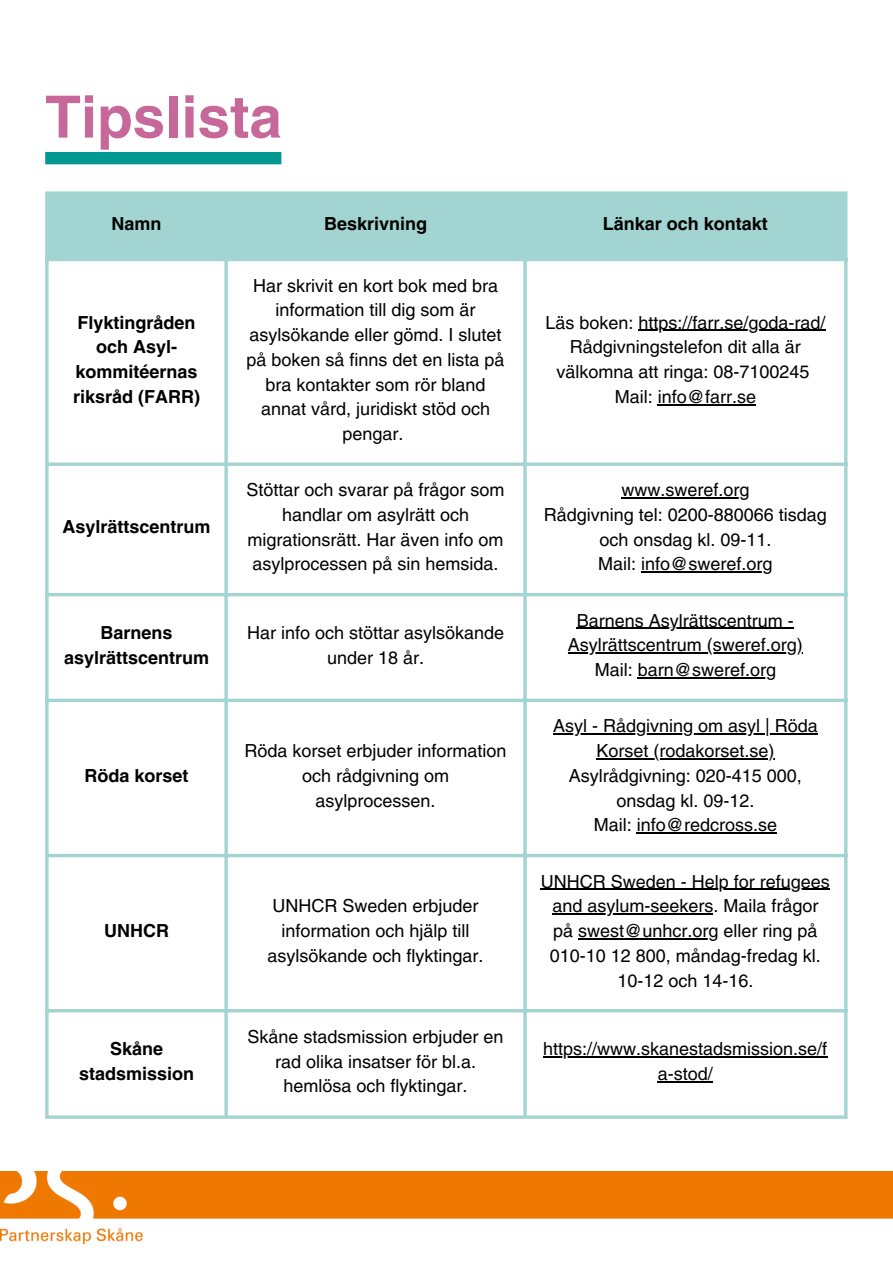
<style>
.page{position:relative;width:893px;height:1264px;background:#fff}
.page>*{position:absolute;margin:0;border:0;box-sizing:border-box;transform-origin:0 0}
.t1{font:700 58.35px "Helvetica LT Pro";color:#c6699a}
.t2{font:18px/24.8px "Helvetica LT Pro";color:#000;text-align:center}
.t3{font:700 18px/24.8px "Helvetica LT Pro";color:#000;text-align:center}
</style>
<div class="page">
<div style="left:45px;top:152px;width:236px;height:12px;background:#009992"></div>
<div style="left:49px;top:195px;width:795px;height:63px;background:#a2d4d1"></div>
<hr style="left:638px;top:330px;width:187px;height:1px;background:#000">
<hr style="left:657px;top:404px;width:99px;height:1px;background:#000">
<hr style="left:621px;top:497px;width:128px;height:1px;background:#000">
<hr style="left:641px;top:571px;width:131px;height:1px;background:#000">
<hr style="left:577px;top:628px;width:216px;height:1px;background:#000">
<hr style="left:568px;top:652px;width:234px;height:1px;background:#000">
<hr style="left:637px;top:677px;width:139px;height:1px;background:#000">
<hr style="left:553px;top:733px;width:264px;height:1px;background:#000">
<hr style="left:596px;top:758px;width:178px;height:1px;background:#000">
<hr style="left:636px;top:832px;width:141px;height:1px;background:#000">
<hr style="left:541px;top:888px;width:288px;height:1px;background:#000">
<hr style="left:552px;top:913px;width:161px;height:1px;background:#000">
<hr style="left:578px;top:938px;width:140px;height:1px;background:#000">
<hr style="left:543px;top:1056px;width:284px;height:1px;background:#000">
<hr style="left:657px;top:1081px;width:55px;height:1px;background:#000">
<svg style="left:45px;top:195px;width:4px;height:920px;background:#afdad7"></svg>
<svg style="left:224px;top:195px;width:4px;height:920px;background:#afdad7"></svg>
<hr style="left:523px;top:195px;width:3px;height:920px;background:#a2d4d1">
<hr style="left:844px;top:195px;width:3px;height:920px;background:#a2d4d1">
<svg style="left:45px;top:191px;width:802px;height:4px;background:#abd8d5"></svg>
<hr style="left:45px;top:258px;width:802px;height:3px;background:#a2d4d1">
<svg style="left:45px;top:462px;width:799px;height:4px;background:#b0dad7"></svg>
<hr style="left:45px;top:593px;width:802px;height:3px;background:#a2d4d1">
<svg style="left:45px;top:698px;width:799px;height:4px;background:#b1dbd8"></svg>
<svg style="left:45px;top:853px;width:799px;height:4px;fill:#a2d4d1"></svg>
<hr style="left:45px;top:1009px;width:802px;height:3px;background:#a2d4d1">
<hr style="left:45px;top:1115px;width:802px;height:3px;background:#a2d4d1">
<img style="left:0;top:1171px;width:892px;height:72px">
<p class="t1" style="left:45px;top:96px;width:238px">Tipslista</p>
<p class="t3" style="left:111px;top:213px;width:51px">Namn</p>
<p class="t3" style="left:324px;top:213px;width:104px">Beskrivning</p>
<p class="t3" style="left:603px;top:213px;width:166px">Länkar och kontakt</p>
<p class="t3" style="left:73px;top:312px;width:128px">Flyktingråden och Asyl&shy;kommitéernas riksråd (FARR)</p>
<p class="t3" style="left:62px;top:516px;width:149px">Asylrättscentrum</p>
<p class="t2" style="left:246px;top:274px;width:259px">Har skrivit en kort bok med bra information till dig som är asylsökande eller gömd. I slutet på boken så finns det en lista på bra kontakter som rör bland annat vård, juridiskt stöd och pengar.</p>
<p class="t2" style="left:545px;top:312px;width:281px">Läs boken: https://farr.se/goda-rad/</p>
<p class="t2" style="left:556px;top:336px;width:254px">Rådgivningstelefon dit alla är välkomna att ringa: 08-7100245</p>
<p class="t2" style="left:614px;top:386px;width:143px">Mail: info@farr.se</p>
<p class="t2" style="left:246px;top:479px;width:259px">Stöttar och svarar på frågor som handlar om asylrätt och migrationsrätt. Har även info om asylprocessen på sin hemsida.</p>
<p class="t2" style="left:621px;top:479px;width:129px">www.sweref.org</p>
<p class="t2" style="left:544px;top:504px;width:284px">Rådgivning tel: 0200-880066 tisdag och onsdag kl. 09-11.</p>
<p class="t2" style="left:598px;top:553px;width:176px">Mail: info@sweref.org</p>
<p class="t3" style="left:64px;top:622px;width:146px">Barnens asylrättscentrum</p>
<p class="t2" style="left:247px;top:622px;width:258px">Har info och stöttar asylsökande under 18 år.</p>
<p class="t3" style="left:84px;top:765px;width:105px">Röda korset</p>
<p class="t3" style="left:104px;top:920px;width:66px">UNHCR</p>
<p class="t2" style="left:244px;top:740px;width:263px">Röda korset erbjuder information och rådgivning om asylprocessen.</p>
<p class="t2" style="left:267px;top:895px;width:217px">UNHCR Sweden erbjuder information och hjälp till asylsökande och flyktingar.</p>
<p class="t3" style="left:79px;top:1038px;width:116px">Skåne stadsmission</p>
<p class="t2" style="left:247px;top:1025px;width:257px">Skåne stadsmission erbjuder en rad olika insatser för bl.a. hemlösa och flyktingar.</p>
<p class="t2" style="left:568px;top:609px;width:236px">Barnens Asylrättscentrum -<br>Asylrättscentrum (sweref.org)</p>
<p class="t2" style="left:594px;top:659px;width:183px">Mail: barn@sweref.org</p>
<p class="t2" style="left:553px;top:715px;width:266px">Asyl - Rådgivning om asyl | Röda<br>Korset (rodakorset.se)</p>
<p class="t2" style="left:569px;top:765px;width:234px">Asylrådgivning: 020-415 000, onsdag kl. 09-12.</p>
<p class="t2" style="left:593px;top:814px;width:185px">Mail: info@redcross.se</p>
<p class="t2" style="left:541px;top:870px;width:290px">UNHCR Sweden - Help for refugees and asylum-seekers. Maila frågor på swest@unhcr.org eller ring på<br>010-10 12 800, måndag-fredag kl.<br>10-12 och 14-16.</p>
<p class="t2" style="left:543px;top:1038px;width:285px">https://www.skanestadsmission.se/f a-stod/</p>
</div>
